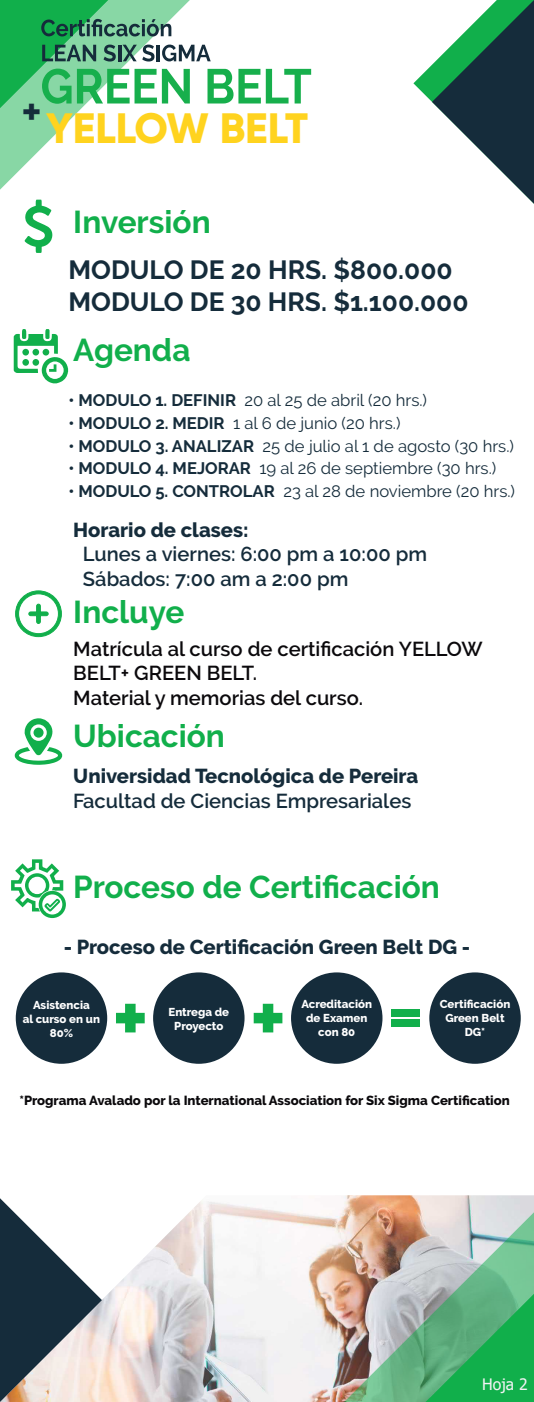
<style>
.page{position:relative;width:534px;height:1402px;background:#fff}
.page>*{position:absolute;margin:0;border:0;box-sizing:border-box;transform-origin:0 0}
.t1{font:800 42.44px "Gilroy";color:#ffd31f}
.t2{font:800 35px "Gilroy";color:#152c3b}
.t3{font:700 31.5px "Raleway";color:#11af4b}
.t4{font:700 26.25px/31.5px "Raleway";color:#152c3b}
.t5{font:800 20.12px "Raleway";color:#152c3b}
.t6{font:600 20.12px/24.2px "Raleway";color:#152c3b}
.t7{font:600 20.12px/24.2px "Raleway";color:#0b090c}
.t8{font:16.62px "Raleway";color:#152c3b}
.t9{font:15.75px "Tahoma";color:#f2f3f4}
.t10{font:800 13.12px "Raleway";color:#0b090c}
.t11{font:800 11.38px/13.7px "Raleway";color:#fff;text-align:center}
.s1{font-weight:700}
</style>
<div class="page">
<svg style="left:24px;top:200px;width:29px;height:53px"></svg>
<svg style="left:14px;top:329px;width:54px;height:54px"></svg>
<svg style="left:15px;top:718px;width:48px;height:47px"></svg>
<div style="left:33px;top:727px;width:11px;height:10px;background:#11af4b;border-radius:50%"></div>
<svg style="left:11px;top:859px;width:55px;height:59px"></svg>
<div style="left:16px;top:972px;width:91px;height:91px;background:#152c3b;border-radius:50%"></div>
<div style="left:153px;top:972px;width:91px;height:91px;background:#152c3b;border-radius:50%"></div>
<div style="left:291px;top:972px;width:91px;height:91px;background:#152c3b;border-radius:50%"></div>
<div style="left:429px;top:972px;width:91px;height:91px;background:#152c3b;border-radius:50%"></div>
<svg style="left:116px;top:1003px;width:29px;height:29px"></svg>
<svg style="left:253px;top:1003px;width:29px;height:29px"></svg>
<div style="left:391px;top:1008px;width:29px;height:8px;background:#11af4b"></div>
<div style="left:391px;top:1019px;width:29px;height:8px;background:#11af4b"></div>
<img style="left:102px;top:1195px;width:431px;height:206px">
<img style="left:344px;top:1212px;width:189px;height:189px">
<svg style="left:0;top:108px;width:82px;height:82px"></svg>
<svg style="left:425px;top:1293px;width:108px;height:108px;background:#3aad66"></svg>
<svg style="left:0;top:1198px;width:102px;height:203px"></svg>
<svg style="left:0;top:0;width:311px;height:108px"></svg>
<svg style="left:413px;top:0;width:120px;height:203px"></svg>
<svg style="left:15px;top:590px;width:47px;height:47px"></svg>
<h2 class="t2" style="left:22px;top:90px;width:21px">+</h2>
<h1 class="t1" style="left:46px;top:101px;width:263px">YELLOW BELT</h1>
<h3 class="t3" style="left:73px;top:204px;width:139px">Inversión</h3>
<h3 class="t4" style="left:68px;top:254px;width:401px">MODULO DE 20 HRS. $800.000<br>MODULO DE 30 HRS. $1.100.000</h3>
<h3 class="t3" style="left:73px;top:332px;width:118px">Agenda</h3>
<p class="t8" style="left:68px;top:391px;width:360px"><span class="s1">• MODULO 1. DEFINIR</span> 20 al 25 de abril (20 hrs.)</p>
<p class="t8" style="left:68px;top:413px;width:333px"><span class="s1">• MODULO 2. MEDIR</span> 1 al 6 de junio (20 hrs.)</p>
<p class="t8" style="left:68px;top:436px;width:446px"><span class="s1">• MODULO 3. ANALIZAR</span> 25 de julio al 1 de agosto (30 hrs.)</p>
<p class="t8" style="left:68px;top:459px;width:429px"><span class="s1">• MODULO 4. MEJORAR</span> 19 al 26 de septiembre (30 hrs.)</p>
<p class="t8" style="left:68px;top:481px;width:448px"><span class="s1">• MODULO 5. CONTROLAR</span> 23 al 28 de noviembre (20 hrs.)</p>
<p class="t5" style="left:73px;top:518px;width:177px">Horario de clases:</p>
<p class="t6" style="left:83px;top:542px;width:345px">Lunes a viernes: 6:00 pm a 10:00 pm<br>Sábados: 7:00 am a 2:00 pm</p>
<h3 class="t3" style="left:73px;top:594px;width:112px">Incluye</h3>
<p class="t7" style="left:73px;top:637px;width:410px">Matrícula al curso de certificación YELLOW<br>BELT+ GREEN BELT.<br>Material y memorias del curso.</p>
<h3 class="t3" style="left:73px;top:717px;width:153px">Ubicación</h3>
<p class="t5" style="left:73px;top:765px;width:346px">Universidad Tecnológica de Pereira</p>
<p class="t6" style="left:73px;top:788px;width:339px">Facultad de Ciencias Empresariales</p>
<h3 class="t3" style="left:73px;top:869px;width:368px">Proceso de Certificación</h3>
<p class="t5" style="left:64px;top:935px;width:408px">- Proceso de Certificación Green Belt DG -</p>
<p class="t11" style="left:23px;top:998px;width:79px">Asistencia<br>al curso en un<br>80%</p>
<p class="t11" style="left:168px;top:1005px;width:62px">Entrega de<br>Proyecto</p>
<p class="t11" style="left:301px;top:997px;width:72px">Acreditación de Examen con 80</p>
<p class="t11" style="left:439px;top:997px;width:72px">Certificación<br>Green Belt<br>DG*</p>
<p class="t10" style="left:19px;top:1093px;width:491px">*Programa Avalado por la International Association for Six Sigma Certification</p>
<p class="t9" style="left:482px;top:1373px;width:47px">Hoja 2</p>
</div>
